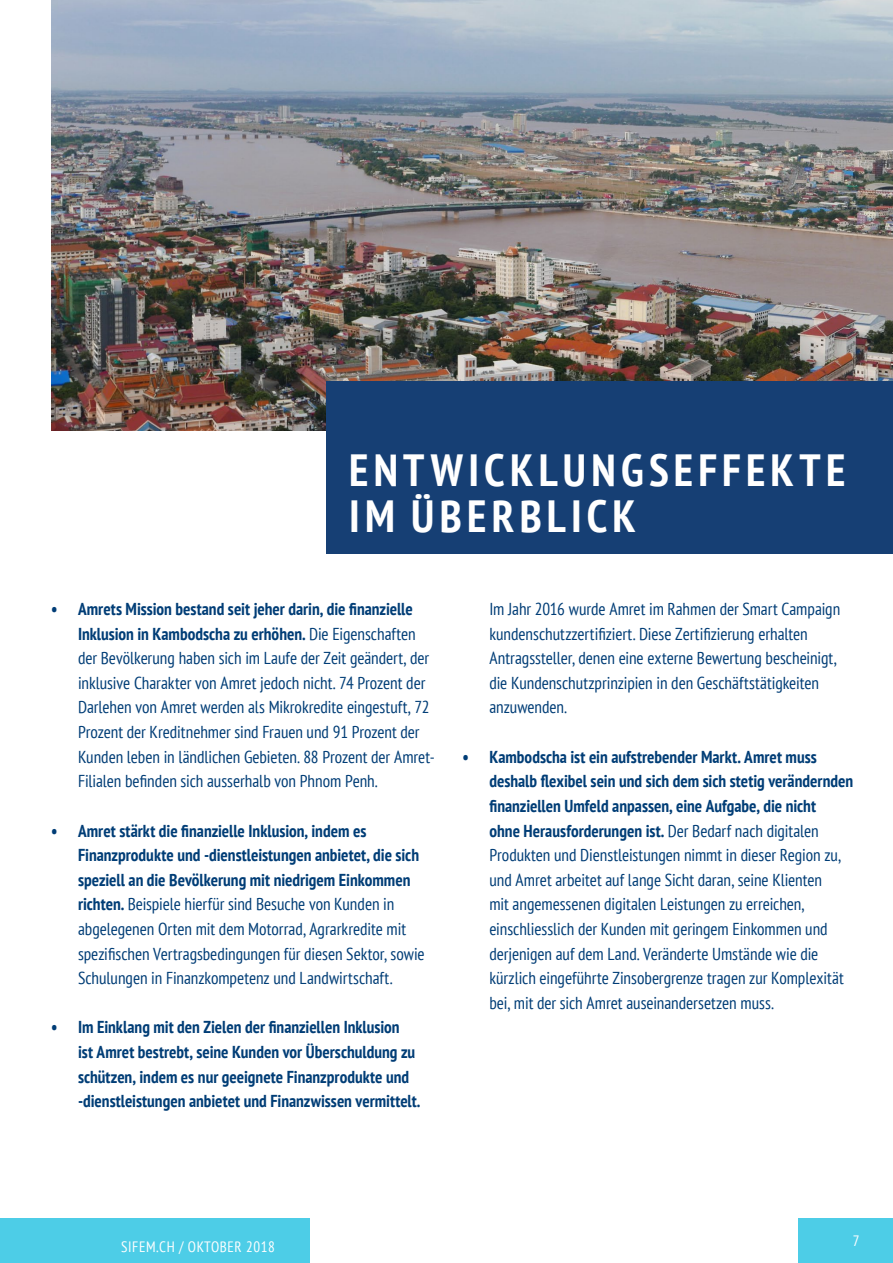
<style>
.page{position:relative;width:893px;height:1263px;background:#fff}
.page>*{position:absolute;margin:0;border:0;box-sizing:border-box;transform-origin:0 0}
.t1{font:700 condensed 45px/46.5px "PT Sans";letter-spacing:.115em;color:#fff}
.t2{font:condensed 17.25px/24.6px "PT Sans";letter-spacing:-.005em;color:#003d76}
.t3{font:700 condensed 17.25px/24.6px "PT Sans";color:#003d76}
.t4{font:condensed 15px "PT Sans";letter-spacing:.04em;color:#fff}
.s1{font-weight:700}
</style>
<div class="page">
<div style="left:798px;top:1218px;width:95px;height:45px;background:#4dcde7"></div>
<img style="left:51px;top:0;width:842px;height:430px">
<div style="left:326px;top:381px;width:567px;height:173px;background:#163f74"></div>
<div style="left:0;top:1218px;width:309px;height:45px;background:#4dcde7"></div>
<hr style="left:0;top:1218px;width:1px;height:45px;background:#00b8de">
<p class="t1" style="left:349px;top:446px;width:498px">ENTWICKLUNGSEFFEKTE<br>IM ÜBERBLICK</p>
<p class="t2" style="left:78px;top:596px;width:358px;text-indent:-27px"><span class="s1">• Amrets Mission bestand seit jeher darin, die finanzielle Inklusion in Kambodscha zu erhöhen.</span> Die Eigenschaften der Bevölkerung haben sich im Laufe der Zeit geändert, der inklusive Charakter von Amret jedoch nicht. 74 Prozent der Darlehen von Amret werden als Mikrokredite eingestuft, 72<br>Prozent der Kreditnehmer sind Frauen und 91 Prozent der Kunden leben in ländlichen Gebieten. 88 Prozent der Amret-Filialen befinden sich ausserhalb von Phnom Penh.</p>
<p class="t2" style="left:78px;top:818px;width:348px;text-indent:-27px"><span class="s1">• Amret stärkt die finanzielle Inklusion, indem es Finanzprodukte und -dienstleistungen anbietet, die sich speziell an die Bevölkerung mit niedrigem Einkommen richten.</span> Beispiele hierfür sind Besuche von Kunden in abgelegenen Orten mit dem Motorrad, Agrarkredite mit spezifischen Vertragsbedingungen für diesen Sektor, sowie Schulungen in Finanzkompetenz und Landwirtschaft.</p>
<p class="t3" style="left:78px;top:1014px;width:344px;text-indent:-27px">• Im Einklang mit den Zielen der finanziellen Inklusion<br>ist Amret bestrebt, seine Kunden vor Überschuldung zu schützen, indem es nur geeignete Finanzprodukte und -dienstleistungen anbietet und Finanzwissen vermittelt.</p>
<p class="t2" style="left:489px;top:596px;width:352px">Im Jahr 2016 wurde Amret im Rahmen der Smart Campaign kundenschutzzertifiziert. Diese Zertifizierung erhalten Antragssteller, denen eine externe Bewertung bescheinigt, die Kundenschutzprinzipien in den Geschäftstätigkeiten anzuwenden.</p>
<p class="t2" style="left:489px;top:744px;width:365px;text-indent:-27px"><span class="s1">• Kambodscha ist ein aufstrebender Markt. Amret muss deshalb flexibel sein und sich dem sich stetig verändernden finanziellen Umfeld anpassen, eine Aufgabe, die nicht<br>ohne Herausforderungen ist.</span> Der Bedarf nach digitalen Produkten und Dienstleistungen nimmt in dieser Region zu, und Amret arbeitet auf lange Sicht daran, seine Klienten<br>mit angemessenen digitalen Leistungen zu erreichen, einschliesslich der Kunden mit geringem Einkommen und derjenigen auf dem Land. Veränderte Umstände wie die kürzlich eingeführte Zinsobergrenze tragen zur Komplexität bei, mit der sich Amret auseinandersetzen muss.</p>
<p class="t4" style="left:121px;top:1237px;width:155px">SIFEM.CH / OKTOBER 2018</p>
<p class="t4" style="left:853px;top:1231px;width:8px">7</p>
</div>
